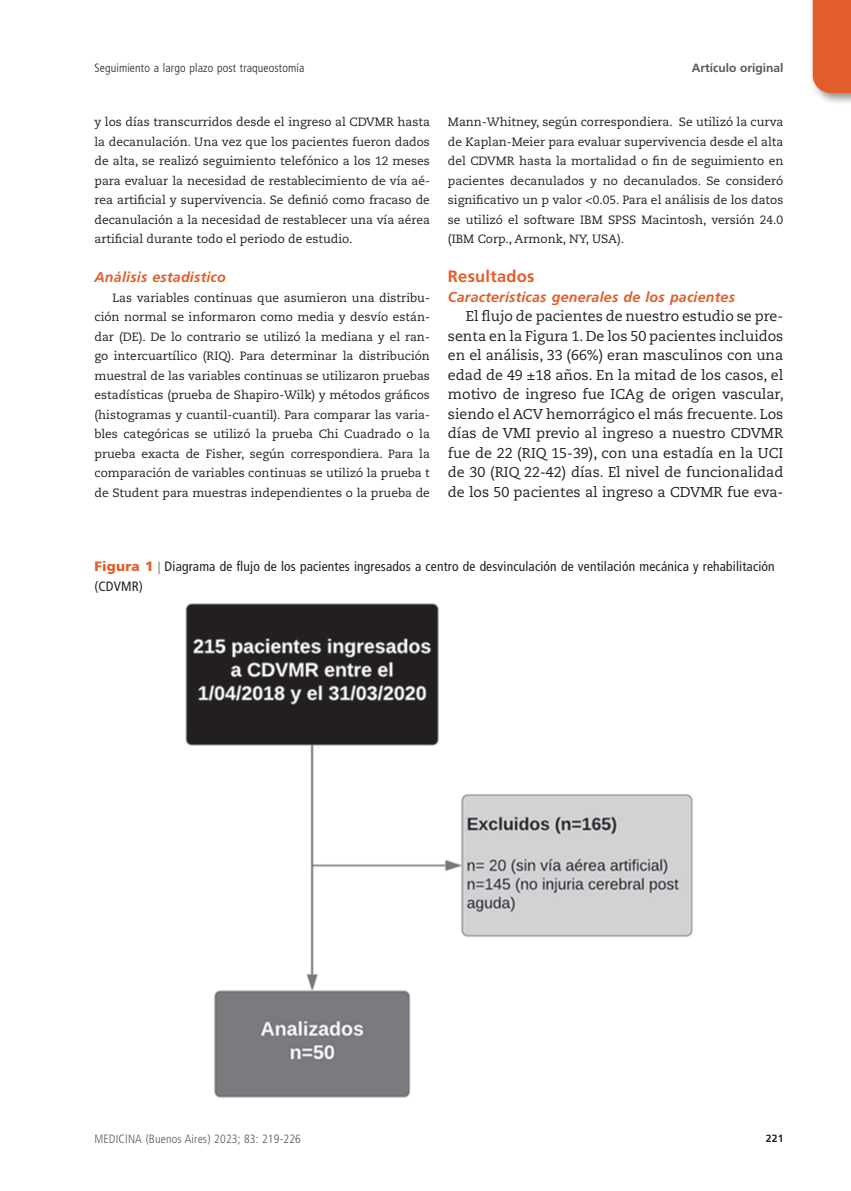
<style>
.page{position:relative;width:851px;height:1191px;background:#fff}
.page>*{position:absolute;margin:0;border:0;box-sizing:border-box;transform-origin:0 0}
.subtit-texto{font:700 16.5px "Frutiger LT Std";letter-spacing:.015em;color:#e25d29}
.texto1{font:14.25px/19.5px "Caecilia LT Std";color:#231f20;text-align:justify}
.subtit-texto1{font:italic 700 14.25px "Frutiger LT Std";letter-spacing:.015em;color:#e25d29}
.epigrafe{font:condensed 13.5px/19.5px "Frutiger LT Std";letter-spacing:.01em;color:#231f20}
.texto2{font:12px/19.5px "Caecilia LT Std";color:#231f20;text-align:justify}
.t1{font:300 condensed 12px "Frutiger LT Std";letter-spacing:.01em;color:#231f20}
.t2{font:300 condensed 12px "Frutiger LT Std";letter-spacing:.01em;color:#57585a}
.t3{font:700 12px "Frutiger LT Std";color:#57585a}
.t4{font:700 10.5px "Frutiger LT Std";color:#231f20}
.s1{font-weight:900;font-stretch:normal;color:#e25d29}
</style>
<div class="page">
<div style="left:808px;top:0;width:42px;height:105px;background:#231f20;opacity:.5"></div>
<div style="left:812px;top:0;width:38px;height:93px;background:#e25d29"></div>
<img style="left:185px;top:603px;width:508px;height:495px">
<p class="t1" style="left:94px;top:61px;width:211px">Seguimiento a largo plazo post traqueostomía</p>
<p class="t3" style="left:691px;top:61px;width:93px">Artículo original</p>
<p class="texto2" style="left:94px;top:112px;width:337px">y los días transcurridos desde el ingreso al CDVMR hasta la decanulación. Una vez que los pacientes fueron dados de alta, se realizó seguimiento telefónico a los 12 meses para evaluar la necesidad de restablecimiento de vía aé&shy;rea artificial y supervivencia. Se definió como fracaso de decanulación a la necesidad de restablecer una vía aérea artificial durante todo el periodo de estudio.</p>
<p class="subtit-texto1" style="left:94px;top:269px;width:133px">Análisis estadístico</p>
<p class="texto2" style="left:94px;top:288px;width:337px;text-indent:18px">Las variables continuas que asumieron una distribu&shy;ción normal se informaron como media y desvío están&shy;dar (DE). De lo contrario se utilizó la mediana y el ran&shy;go intercuartílico (RIQ). Para determinar la distribución muestral de las variables continuas se utilizaron pruebas estadísticas (prueba de Shapiro-Wilk) y métodos gráficos (histogramas y cuantil-cuantil). Para comparar las varia&shy;bles categóricas se utilizó la prueba Chi Cuadrado o la prueba exacta de Fisher, según correspondiera. Para la comparación de variables continuas se utilizó la prueba t de Student para muestras independientes o la prueba de</p>
<p class="texto2" style="left:448px;top:112px;width:337px">Mann-Whitney, según correspondiera. Se utilizó la curva de Kaplan-Meier para evaluar supervivencia desde el alta del CDVMR hasta la mortalidad o fin de seguimiento en pacientes decanulados y no decanulados. Se consideró significativo un p valor &lt;0.05. Para el análisis de los datos se utilizó el software IBM SPSS Macintosh, versión 24.0 (IBM Corp., Armonk, NY, USA).</p>
<p class="subtit-texto" style="left:448px;top:267px;width:88px">Resultados</p>
<p class="subtit-texto1" style="left:448px;top:288px;width:288px">Características generales de los pacientes</p>
<p class="texto1" style="left:448px;top:307px;width:337px;text-indent:18px">El flujo de pacientes de nuestro estudio se pre&shy;senta en la Figura 1. De los 50 pacientes incluidos en el análisis, 33 (66%) eran masculinos con una edad de 49 ±18 años. En la mitad de los casos, el motivo de ingreso fue ICAg de origen vascular, siendo el ACV hemorrágico el más frecuente. Los días de VMI previo al ingreso a nuestro CDVMR fue de 22 (RIQ 15-39), con una estadía en la UCI de 30 (RIQ 22-42) días. El nivel de funcionalidad de los 50 pacientes al ingreso a CDVMR fue eva-</p>
<p class="epigrafe" style="left:94px;top:557px;width:681px"><span class="s1">Figura 1</span> Diagrama de flujo de los pacientes ingresados a centro de desvinculación de ventilación mecánica y rehabilitación (CDVMR)</p>
<p class="t2" style="left:94px;top:1132px;width:208px">MEDICINA (Buenos Aires) 2023; 83: 219-226</p>
<p class="t4" style="left:765px;top:1132px;width:19px">221</p>
</div>
